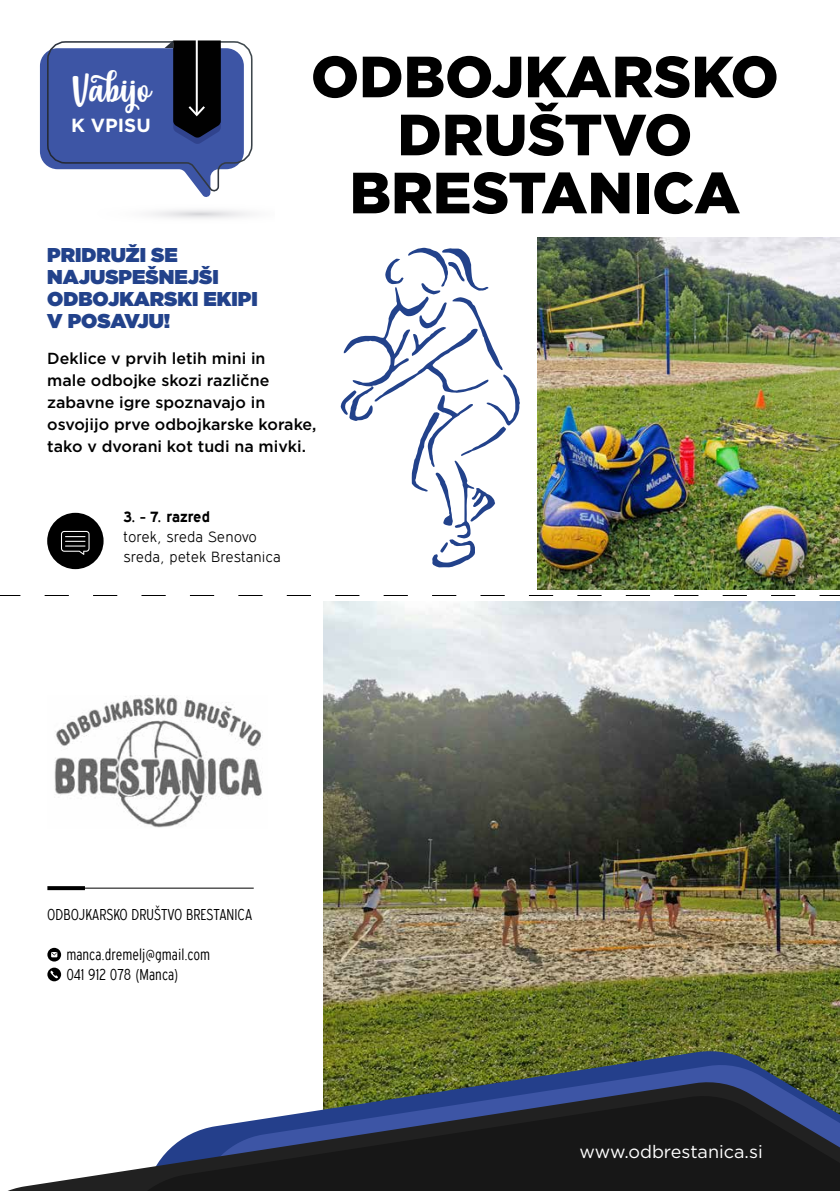
<style>
.page{position:relative;width:840px;height:1191px;background:#fff}
.page>*{position:absolute;margin:0;border:0;box-sizing:border-box;transform-origin:0 0}
.t1{font:900 58px/58px "Gotham";color:#000;text-align:center}
.t2{font:36px "Misses";color:#fff}
.t3{font:900 20px/22px "Gotham";color:#22428b}
.t4{font:700 19px "Gotham";color:#fff}
.t5{font:18px "Gotham";color:#fff}
.t6{font:500 16px/22px "Gotham";color:#000}
.t7{font:16px/20px "Expressway Cd Lt";color:#000}
.t8{font:15px/20px "Expressway Lt";color:#000}
.t9{font:700 15px "Expressway Rg";color:#000}
</style>
<div class="page">
<img style="left:537px;top:238px;width:302px;height:352px">
<img style="left:323px;top:601px;width:516px;height:448px">
<img style="left:323px;top:1049px;width:516px;height:14px">
<svg style="left:323px;top:1063px;width:516px;height:17px;background:#4b5c4f"></svg>
<svg style="left:8px;top:1080px;width:831px;height:111px"></svg>
<svg style="left:115px;top:1094px;width:724px;height:97px;background:#393e4b"></svg>
<svg style="left:40px;top:40px;width:213px;height:179px"></svg>
<div style="left:47px;top:513px;width:56px;height:56px;background:#000;border-radius:50%"></div>
<svg style="left:61px;top:531px;width:28px;height:24px"></svg>
<svg style="left:0;top:595px;width:839px;height:1px"></svg>
<hr style="left:51px;top:887px;width:202px;height:1px;background:#000">
<svg style="left:47px;top:886px;width:38px;height:4px"></svg>
<svg style="left:47px;top:947px;width:14px;height:14px"></svg>
<svg style="left:47px;top:967px;width:14px;height:14px"></svg>
<svg style="left:51px;top:952px;width:6px;height:5px"></svg>
<svg style="left:50px;top:970px;width:8px;height:8px"></svg>
<img style="left:54px;top:695px;width:208px;height:133px">
<svg style="left:340px;top:247px;width:179px;height:321px"></svg>
<h2 class="t2" style="left:71px;top:65px;width:82px">Vabijo</h2>
<p class="t4" style="left:71px;top:113px;width:81px">K VPISU</p>
<h1 class="t1" style="left:311px;top:47px;width:469px">ODBOJKARSKO<br>DRUŠTVO<br>BRESTANICA</h1>
<p class="t3" style="left:47px;top:243px;width:212px">PRIDRUŽI SE<br>NAJUSPEŠNEJŠI<br>ODBOJKARSKI EKIPI<br>V POSAVJU!</p>
<p class="t6" style="left:47px;top:347px;width:270px">Deklice v prvih letih mini in<br>male odbojke skozi različne zabavne igre spoznavajo in osvojijo prve odbojkarske korake, tako v dvorani kot tudi na mivki.</p>
<p class="t9" style="left:123px;top:508px;width:88px">3. - 7. razred</p>
<p class="t8" style="left:123px;top:527px;width:159px">torek, sreda Senovo sreda, petek Brestanica</p>
<p class="t7" style="left:47px;top:904px;width:206px">ODBOJKARSKO DRUŠTVO BRESTANICA</p>
<p class="t7" style="left:66px;top:944px;width:145px">manca.dremelj@gmail.com<br>041 912 078 (Manca)</p>
<p class="t5" style="left:579px;top:1139px;width:185px">www.odbrestanica.si</p>
</div>
